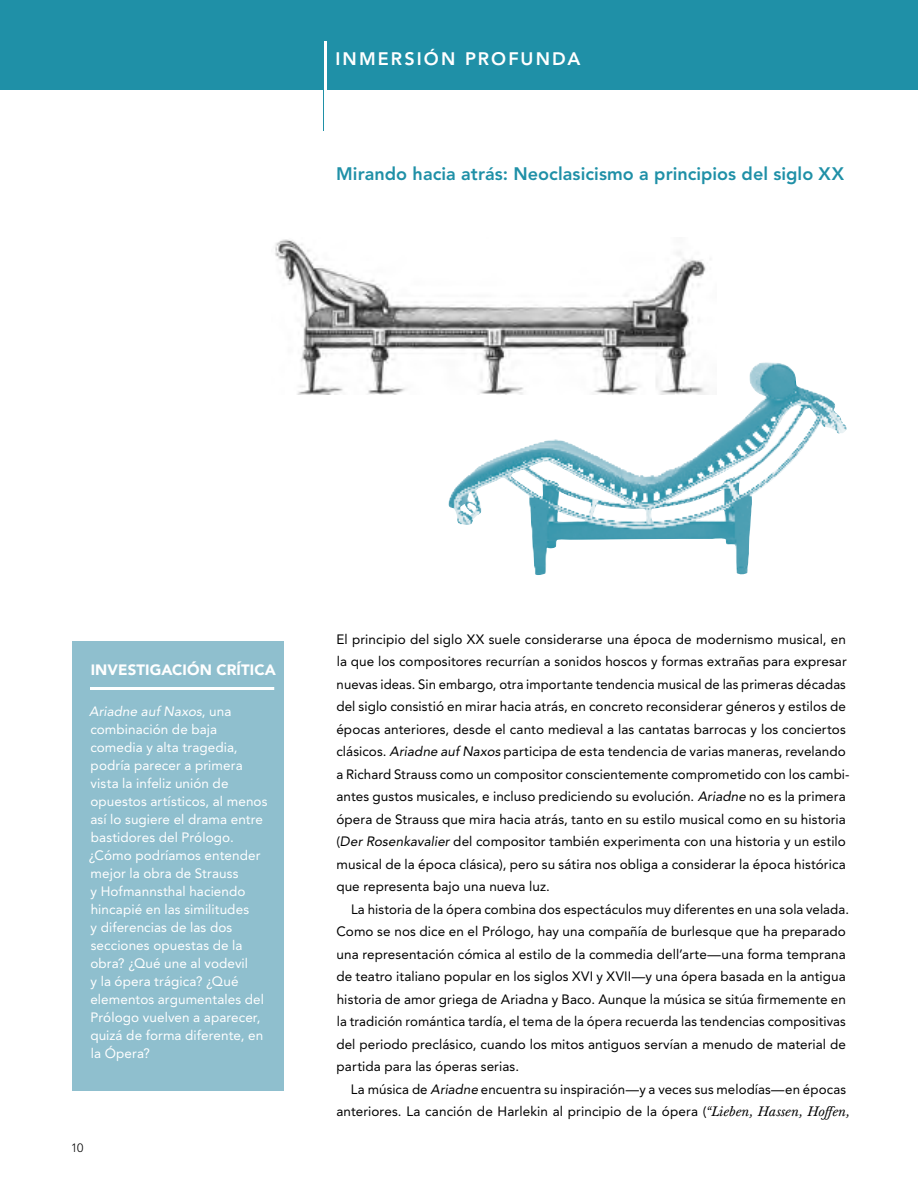
<style>
.page{position:relative;width:918px;height:1188px;background:#fff}
.page>*{position:absolute;margin:0;border:0;box-sizing:border-box;transform-origin:0 0}
.HED_avenir_cap_KO{font:300 90px "Avenir LT Pro";color:#1f90a7;scale:.6 1}
.HED_avenir_popup{font:800 18px "Avenir LT Pro";letter-spacing:.005em;color:#1f90a7}
.HED_avenir_cap_KO-2{font:800 18px "Avenir LT Pro";letter-spacing:.12em;color:#fff}
.FUNFACT_head{font:900 15px "Avenir";letter-spacing:.005em;color:#fff}
.BODY_basic{font:13.5px/22.5px "Avenir LT Pro";letter-spacing:.005em;color:#000}
.FUNFACT_body{font:13.5px/18px "Avenir LT Pro";letter-spacing:.005em;color:#fff}
.t1{font:300 12px "Avenir LT Pro";color:#000}
.s1{font-style:italic}
.s2{font-family:"Baskerville Ten Pro";font-style:italic}
</style>
<div class="page">
<div style="left:0;top:0;width:918px;height:90px;background:#1f90a7"></div>
<img style="left:275px;top:239px;width:431px;height:155px">
<img style="left:446px;top:362px;width:401px;height:213px">
<div style="left:72px;top:641px;width:212px;height:450px;background:#8fbfce"></div>
<hr style="left:90px;top:687px;width:184px;height:3px;background:#fff">
<p class="HED_avenir_cap_KO" style="left:318px;top:24px;width:21px">|</p>
<p class="HED_avenir_cap_KO-2" style="left:335px;top:48px;width:246px">INMERSIÓN PROFUNDA</p>
<p class="HED_avenir_popup" style="left:336px;top:163px;width:509px">Mirando hacia atrás: Neoclasicismo a principios del siglo XX</p>
<p class="FUNFACT_head" style="left:91px;top:657px;width:187px">INVESTIGACIÓN CRÍTICA</p>
<p class="FUNFACT_body" style="left:89px;top:702px;width:180px"><span class="s1">Ariadne auf Naxos</span>, una combinación de baja comedia y alta tragedia, podría parecer a primera vista la infeliz unión de opuestos artísticos, al menos así lo sugiere el drama entre bastidores del Prólogo. ¿Cómo podríamos entender mejor la obra de Strauss<br>y Hofmannsthal haciendo hincapié en las similitudes<br>y diferencias de las dos secciones opuestas de la obra? ¿Qué une al vodevil<br>y la ópera trágica? ¿Qué elementos argumentales del<br>Prólogo vuelven a aparecer, quizá de forma diferente, en la Ópera?</p>
<p class="t1" style="left:71px;top:1141px;width:14px">10</p>
<p class="BODY_basic" style="left:336px;top:627px;width:515px">El principio del siglo XX suele considerarse una época de modernismo musical, en la que los compositores recurrían a sonidos hoscos y formas extrañas para expresar nuevas ideas. Sin embargo, otra importante tendencia musical de las primeras décadas del siglo consistió en mirar hacia atrás, en concreto reconsiderar géneros y estilos de épocas anteriores, desde el canto medieval a las cantatas barrocas y los conciertos clásicos. <span class="s1">Ariadne auf Naxos</span> participa de esta tendencia de varias maneras, revelando a Richard Strauss como un compositor conscientemente comprometido con los cambi&shy;antes gustos musicales, e incluso prediciendo su evolución. <span class="s1">Ariadne</span> no es la primera ópera de Strauss que mira hacia atrás, tanto en su estilo musical como en su historia (<span class="s1">Der Rosenkavalier</span> del compositor también experimenta con una historia y un estilo musical de la época clásica), pero su sátira nos obliga a considerar la época histórica que representa bajo una nueva luz.</p>
<p class="BODY_basic" style="left:336px;top:897px;width:514px;text-indent:15px">La historia de la ópera combina dos espectáculos muy diferentes en una sola velada.<br>Como se nos dice en el Prólogo, hay una compañía de burlesque que ha preparado una representación cómica al estilo de la commedia dell’arte—una forma temprana de teatro italiano popular en los siglos XVI y XVII—y una ópera basada en la antigua historia de amor griega de Ariadna y Baco. Aunque la música se sitúa firmemente en la tradición romántica tardía, el tema de la ópera recuerda las tendencias compositivas del periodo preclásico, cuando los mitos antiguos servían a menudo de material de partida para las óperas serias.</p>
<p class="BODY_basic" style="left:336px;top:1077px;width:515px;text-indent:15px">La música de <span class="s1">Ariadne</span> encuentra su inspiración—y a veces sus melodías—en épocas anteriores. La canción de Harlekin al principio de la ópera (<span class="s2">“Lieben, Hassen, Hoffen,</span></p>
</div>
